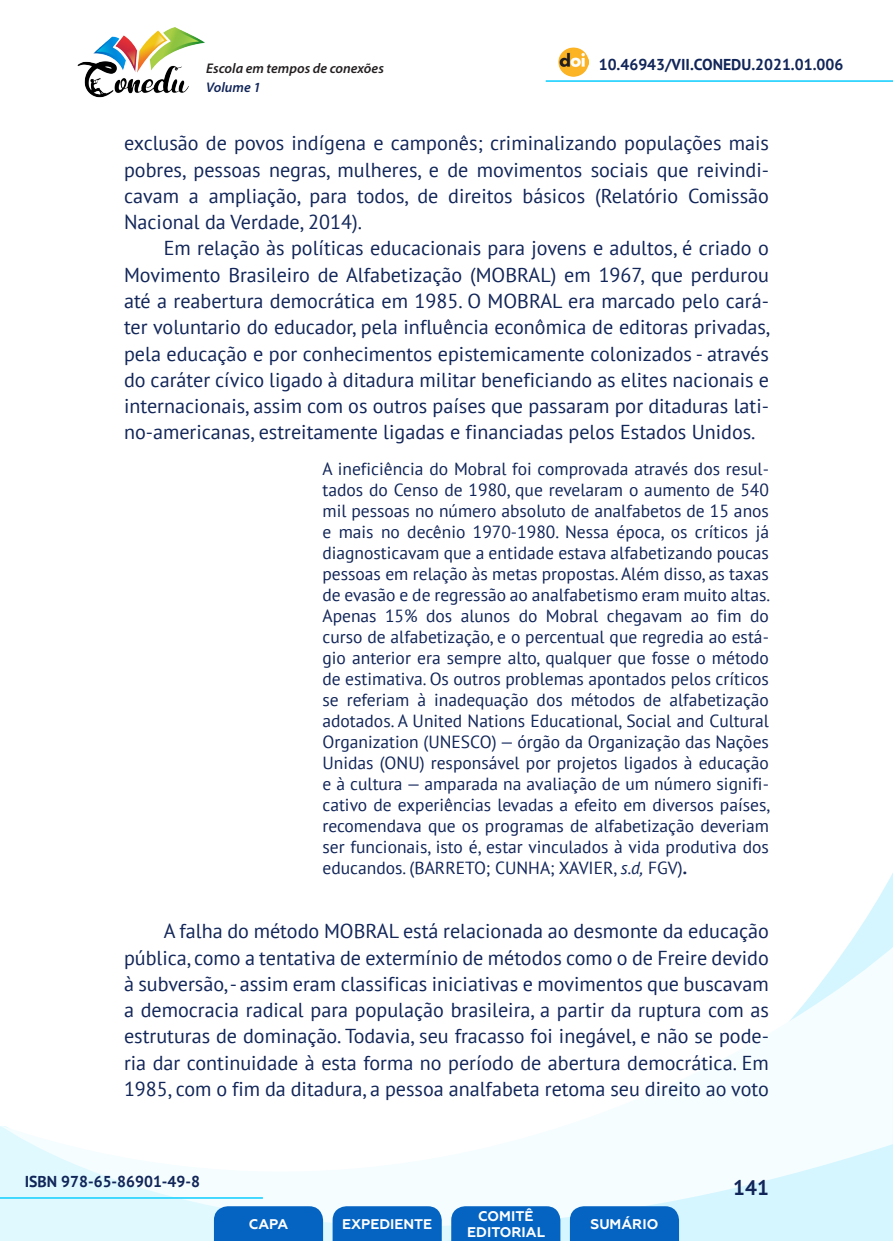
<style>
.page{position:relative;width:893px;height:1241px;background:#fff}
.page>*{position:absolute;margin:0;border:0;box-sizing:border-box;transform-origin:0 0}
.t1{font:700 21px "PT Sans";color:#112558}
._8_CORPO{font:20.12px/26.2px "PT Sans";color:#112558;text-align:justify}
._12_CITACAO{font:17.5px/21px "PT Sans";color:#112558;text-align:justify}
.t2{font:700 15.75px "PT Sans";color:#112558}
.t3{font:700 14px/16.8px "Geometria";color:#fff;text-align:center}
.t4{font:italic 600 14px "Myriad Pro";color:#231f20}
.t5{font:italic 600 14px "Myriad Pro";color:#112558}
.s1{font-style:italic}
.s2{font-weight:700}
</style>
<div class="page">
<svg style="left:848px;top:873px;width:45px;height:73px"></svg>
<svg style="left:0;top:946px;width:893px;height:294px"></svg>
<hr style="left:0;top:1196px;width:263px;height:2px;background:#2dd4fe">
<hr style="left:546px;top:80px;width:347px;height:2px;background:#2dd4fe">
<img style="left:559px;top:47px;width:30px;height:30px">
<img style="left:77px;top:27px;width:128px;height:71px">
<svg style="left:214px;top:1205px;width:109px;height:35px;background:#126bc4"></svg>
<svg style="left:333px;top:1205px;width:109px;height:35px;background:#126bc4"></svg>
<svg style="left:451px;top:1205px;width:109px;height:35px;background:#126bc4"></svg>
<svg style="left:570px;top:1205px;width:109px;height:35px;background:#116bc4"></svg>
<p class="t4" style="left:206px;top:59px;width:179px">Escola em tempos de conexões</p>
<p class="t2" style="left:599px;top:54px;width:246px">10.46943/VII.CONEDU.2021.01.006</p>
<p class="t5" style="left:206px;top:78px;width:56px">Volume 1</p>
<p class="_8_CORPO" style="left:124px;top:130px;width:646px">exclusão de povos indígena e camponês; criminalizando populações mais pobres, pessoas negras, mulheres, e de movimentos sociais que reivindi&shy;cavam a ampliação, para todos, de direitos básicos (Relatório Comissão Nacional da Verdade, 2014).</p>
<p class="_8_CORPO" style="left:124px;top:235px;width:648px;text-indent:40px">Em relação às políticas educacionais para jovens e adultos, é criado o Movimento Brasileiro de Alfabetização (MOBRAL) em 1967, que perdurou até a reabertura democrática em 1985. O MOBRAL era marcado pelo cará&shy;ter voluntario do educador, pela influência econômica de editoras privadas, pela educação e por conhecimentos epistemicamente colonizados - através do caráter cívico ligado à ditadura militar beneficiando as elites nacionais e internacionais, assim com os outros países que passaram por ditaduras lati&shy;no-americanas, estreitamente ligadas e financiadas pelos Estados Unidos.</p>
<p class="_12_CITACAO" style="left:322px;top:458px;width:449px">A ineficiência do Mobral foi comprovada através dos resul&shy;tados do Censo de 1980, que revelaram o aumento de 540 mil pessoas no número absoluto de analfabetos de 15 anos e mais no decênio 1970-1980. Nessa época, os críticos já diagnosticavam que a entidade estava alfabetizando poucas pessoas em relação às metas propostas. Além disso, as taxas de evasão e de regressão ao analfabetismo eram muito altas.<br>Apenas 15% dos alunos do Mobral chegavam ao fim do curso de alfabetização, e o percentual que regredia ao está&shy;gio anterior era sempre alto, qualquer que fosse o método de estimativa. Os outros problemas apontados pelos críticos se referiam à inadequação dos métodos de alfabetização adotados. A United Nations Educational, Social and Cultural Organization (UNESCO) — órgão da Organização das Nações Unidas (ONU) responsável por projetos ligados à educação e à cultura — amparada na avaliação de um número signifi&shy;cativo de experiências levadas a efeito em diversos países, recomendava que os programas de alfabetização deveriam ser funcionais, isto é, estar vinculados à vida produtiva dos educandos. (BARRETO; CUNHA; XAVIER, <span class="s1">s.d,</span> FGV)<span class="s2">.</span></p>
<p class="_8_CORPO" style="left:124px;top:917px;width:646px;text-indent:40px">A falha do método MOBRAL está relacionada ao desmonte da educação pública, como a tentativa de extermínio de métodos como o de Freire devido à subversão, - assim eram classificas iniciativas e movimentos que buscavam a democracia radical para população brasileira, a partir da ruptura com as estruturas de dominação. Todavia, seu fracasso foi inegável, e não se pode&shy;ria dar continuidade à esta forma no período de abertura democrática. Em 1985, com o fim da ditadura, a pessoa analfabeta retoma seu direito ao voto</p>
<p class="t2" style="left:25px;top:1170px;width:177px">ISBN 978-65-86901-49-8</p>
<p class="t3" style="left:249px;top:1215px;width:41px">CAPA</p>
<p class="t3" style="left:342px;top:1215px;width:92px">EXPEDIENTE</p>
<p class="t3" style="left:467px;top:1207px;width:79px">COMITÊ<br>EDITORIAL</p>
<p class="t3" style="left:590px;top:1215px;width:69px">SUMÁRIO</p>
<p class="t1" style="left:733px;top:1173px;width:37px">141</p>
</div>
